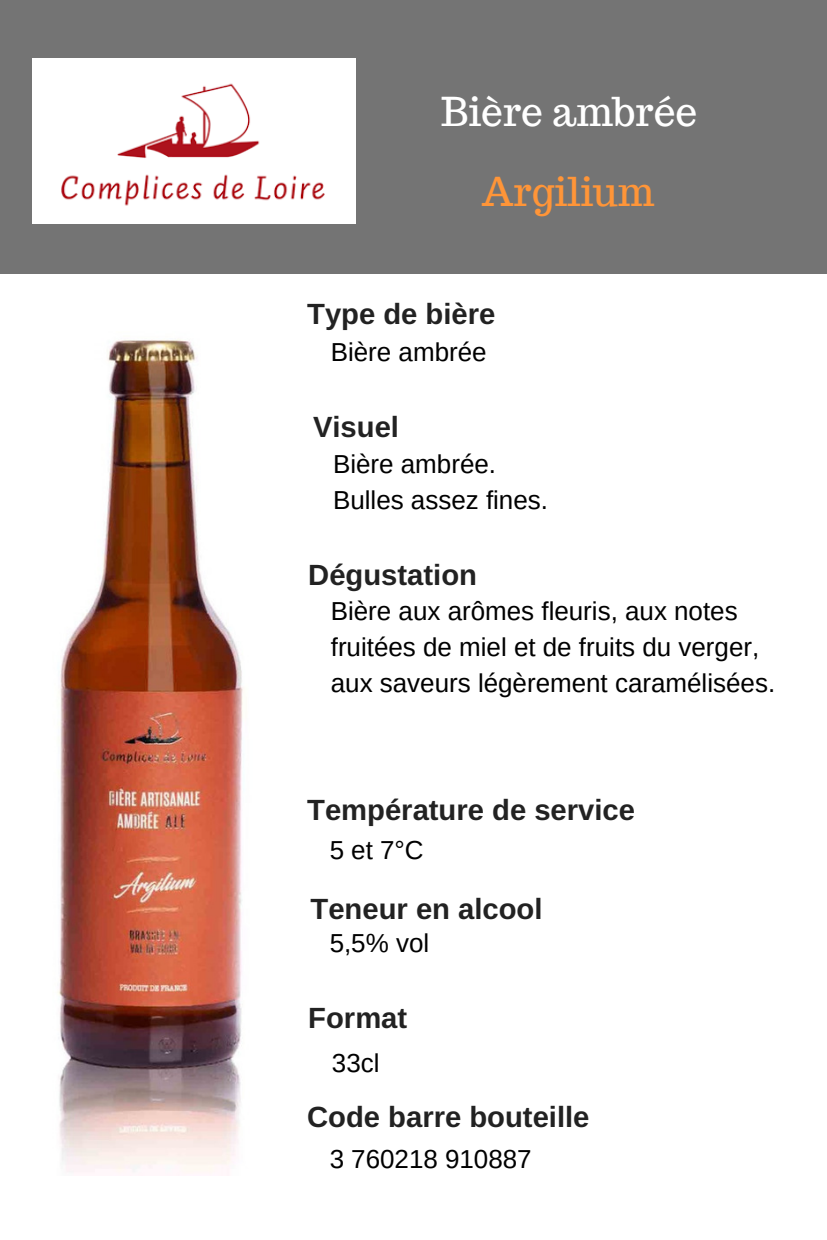
<style>
.page{position:relative;width:827px;height:1240px;background:#fff}
.page>*{position:absolute;margin:0;border:0;box-sizing:border-box;transform-origin:0 0}
.t1{font:39px "Trocchi";color:#fff}
.t2{font:39px "Trocchi";color:#ff9538}
.t3{font:700 29.25px "Arimo";color:#222}
.t4{font:25.95px/36px "Arimo";color:#000}
</style>
<div class="page">
<div style="left:0;top:0;width:827px;height:273px;background:#747474"></div>
<img style="left:33px;top:58px;width:323px;height:166px">
<img style="left:58px;top:339px;width:185px;height:833px">
<h1 class="t1" style="left:441px;top:86px;width:258px">Bière ambrée</h1>
<h1 class="t2" style="left:482px;top:166px;width:174px">Argilium</h1>
<p class="t3" style="left:307px;top:298px;width:190px">Type de bière</p>
<p class="t4" style="left:331px;top:334px;width:157px">Bière ambrée</p>
<p class="t3" style="left:313px;top:410px;width:88px">Visuel</p>
<p class="t4" style="left:333px;top:445px;width:216px">Bière ambrée.<br>Bulles assez fines.</p>
<p class="t3" style="left:308px;top:559px;width:170px">Dégustation</p>
<p class="t4" style="left:331px;top:593px;width:446px">Bière aux arômes fleuris, aux notes fruitées de miel et de fruits du verger, aux saveurs légèrement caramélisées.</p>
<p class="t3" style="left:307px;top:794px;width:329px">Température de service</p>
<p class="t4" style="left:330px;top:831px;width:96px">5 et 7°C</p>
<p class="t3" style="left:310px;top:893px;width:234px">Teneur en alcool</p>
<p class="t4" style="left:330px;top:925px;width:101px">5,5% vol</p>
<p class="t3" style="left:308px;top:1002px;width:100px">Format</p>
<p class="t4" style="left:332px;top:1045px;width:49px">33cl</p>
<p class="t3" style="left:307px;top:1101px;width:284px">Code barre bouteille</p>
<p class="t4" style="left:330px;top:1141px;width:204px">3 760218 910887</p>
</div>
